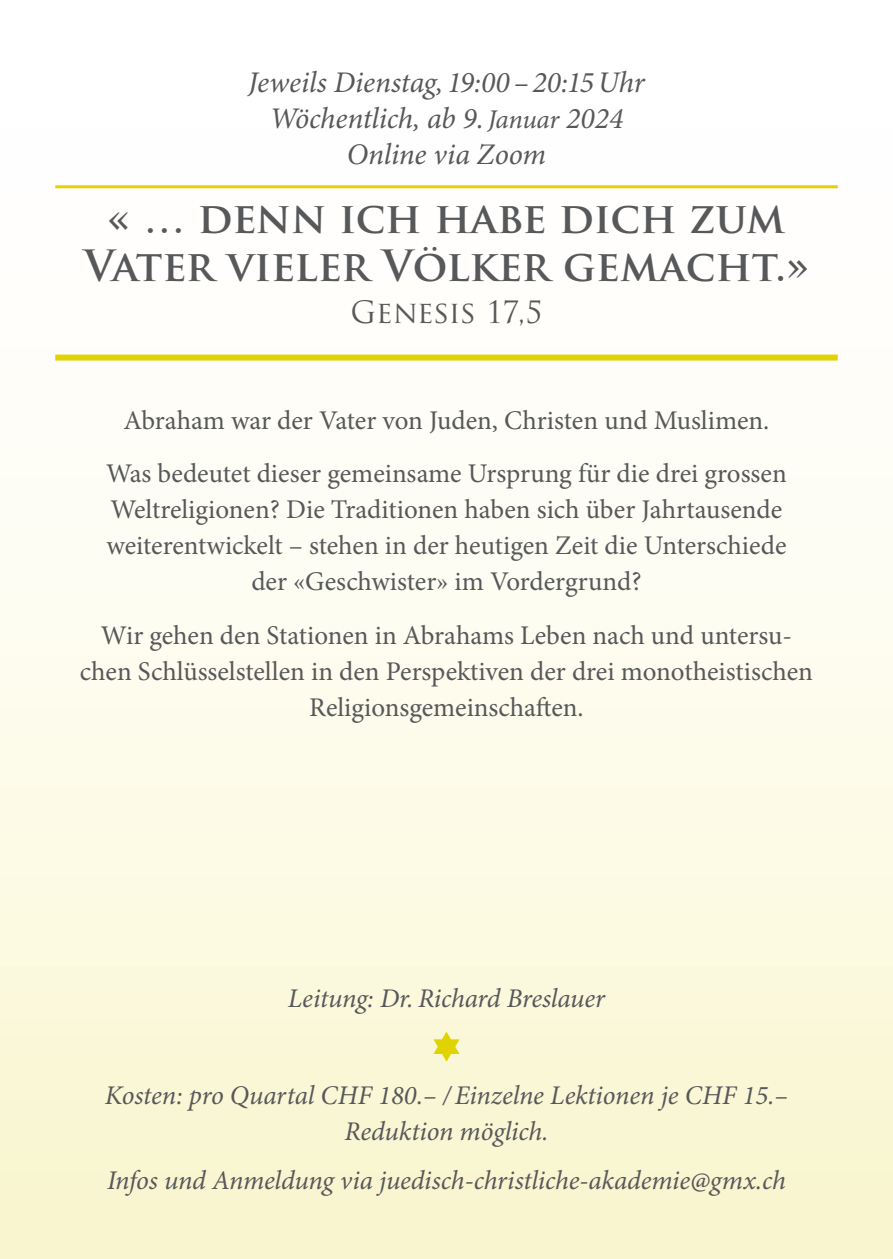
<style>
.page{position:relative;width:893px;height:1259px;background:#fff}
.page>*{position:absolute;margin:0;border:0;box-sizing:border-box;transform-origin:0 0}
.t1{font:700 42px/48px "Trajan Pro";color:#57585a;text-align:center}
.t2{font:italic 30px/36px "Minion Pro";letter-spacing:-.005em;color:#57585a;text-align:center}
.t3{font:30px "Trajan Pro";color:#57585a}
.t4{font:27px/36px "Minion Pro";color:#57585a;text-align:center}
.t5{font:italic 27px/36px "Minion Pro";letter-spacing:-.005em;color:#57585a;text-align:center}
.s1{font-size:27px}
</style>
<div class="page">
<hr style="left:55px;top:185px;width:783px;height:3px;background:#e1d201">
<div style="left:55px;top:354px;width:783px;height:6px;background:#e1d201"></div>
<svg style="left:433px;top:1031px;width:26px;height:30px"></svg>
<p class="t2" style="left:248px;top:66px;width:398px">Jeweils Dienstag, 19:00–20:15Uhr<br>Wöchentlich, ab 9.<span class="s1">Januar</span> 2024<br>Online via Zoom</p>
<h1 class="t1" style="left:84px;top:195px;width:726px">« … denn ich habe dich zum<br>Vater vieler Völker gemacht.»</h1>
<p class="t3" style="left:350px;top:293px;width:194px">GENESIS 17,5</p>
<p class="t4" style="left:106px;top:393px;width:682px;line-height:53.4px">Abraham war der Vater von Juden, Christen und Muslimen.<br>Was bedeutet dieser gemeinsame Ursprung für die drei grossen</p>
<p class="t4" style="left:106px;top:491px;width:681px">Weltreligionen? Die Traditionen haben sich über Jahrtausende weiterentwickelt – stehen in der heutigen Zeit die Unterschiede der «Geschwister» im Vordergrund?</p>
<p class="t4" style="left:80px;top:617px;width:734px">Wir gehen den Stationen in Abrahams Leben nach und untersu&shy;chen Schlüsselstellen in den Perspektiven der drei monotheistischen<br>Religionsgemeinschaften.</p>
<p class="t5" style="left:288px;top:981px;width:319px">Leitung: Dr. Richard Breslauer</p>
<p class="t5" style="left:105px;top:1078px;width:685px">Kosten: pro Quartal CHF 180.– /Einzelne Lektionen je CHF 15.–<br>Reduktion möglich.</p>
<p class="t5" style="left:107px;top:1163px;width:680px">Infos und Anmeldung via juedisch-christliche-akademie@gmx.ch</p>
</div>
